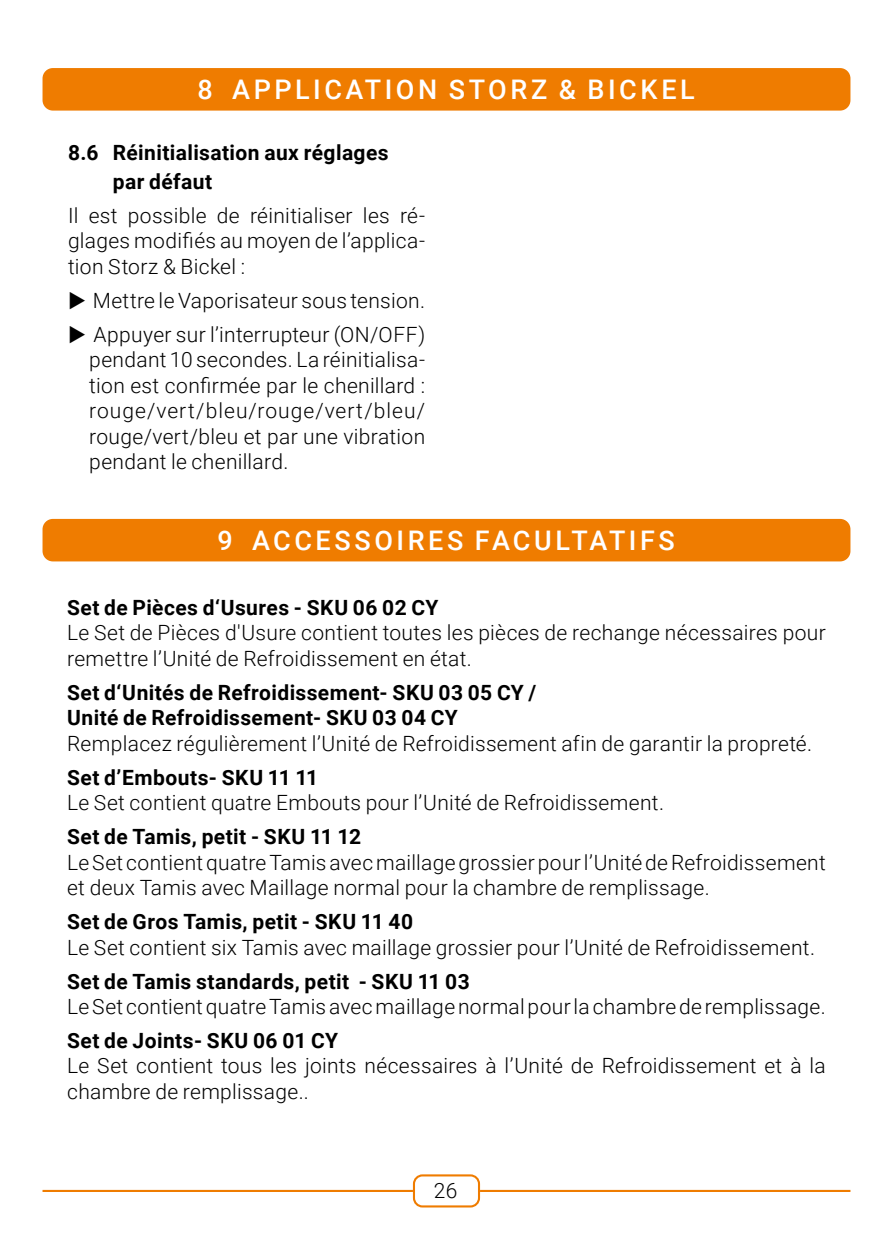
<style>
.page{position:relative;width:893px;height:1259px;background:#fff}
.page>*{position:absolute;margin:0;border:0;box-sizing:border-box;transform-origin:0 0}
.t1{font:500 27px "Roboto";letter-spacing:.13em;color:#fff}
.t2{font:300 21px/25.5px "Roboto";letter-spacing:.015em;color:#000}
.t3{font:700 21px/28.5px "Roboto";letter-spacing:.02em;color:#000}
</style>
<div class="page">
<div style="left:413px;top:1174px;width:67px;height:33px;border:2px solid #ef7c00;border-radius:9px"></div>
<hr style="left:43px;top:1190px;width:370px;height:2px;background:#ef7c00">
<hr style="left:480px;top:1190px;width:370px;height:2px;background:#ef7c00">
<div style="left:43px;top:68px;width:807px;height:43px;background:#ef7c00;border-radius:10px"></div>
<div style="left:43px;top:519px;width:807px;height:42px;background:#ef7c00;border-radius:10px"></div>
<p class="t1" style="left:197px;top:70px;width:499px">8 APPLICATION STORZ &amp; BICKEL</p>
<p class="t3" style="left:113px;top:138px;width:277px;text-indent:-45px">8.6 Réinitialisation aux réglages par défaut</p>
<p class="t2" style="left:68px;top:202px;width:359px;text-align:justify">Il est possible de réinitialiser les ré&shy;glages modifiés au moyen de l’applica&shy;tion Storz &amp; Bickel :</p>
<p class="t2" style="left:93px;top:283px;width:334px;line-height:33.9px">Mettre le Vaporisateur sous tension.<br>Appuyer sur l’interrupteur (ON/OFF)</p>
<p class="t2" style="left:89px;top:346px;width:337px;text-align:justify">pendant 10 secondes. La réinitialisa&shy;tion est confirmée par le chenillard : rouge/vert/bleu/rouge/vert/bleu/ rouge/vert/bleu et par une vibration pendant le chenillard.</p>
<p class="t1" style="left:217px;top:521px;width:459px">9 ACCESSOIRES FACULTATIFS</p>
<p class="t3" style="left:67px;top:592px;width:373px">Set de Pièces d‘Usures - SKU 06 02 CY</p>
<p class="t2" style="left:67px;top:619px;width:760px">Le Set de Pièces d'Usure contient toutes les pièces de rechange nécessaires pour remettre l’Unité de Refroidissement en état.</p>
<p class="t3" style="left:67px;top:678px;width:471px;line-height:25.5px">Set d‘Unités de Refroidissement- SKU 03 05 CY /<br>Unité de Refroidissement- SKU 03 04 CY</p>
<p class="t2" style="left:67px;top:729px;width:746px">Remplacez régulièrement l’Unité de Refroidissement afin de garantir la propreté.</p>
<p class="t3" style="left:67px;top:762px;width:253px">Set d’Embouts- SKU 11 11</p>
<p class="t2" style="left:67px;top:789px;width:598px">Le Set contient quatre Embouts pour l’Unité de Refroidissement.</p>
<p class="t3" style="left:67px;top:821px;width:295px">Set de Tamis, petit - SKU 11 12</p>
<p class="t2" style="left:67px;top:848px;width:760px">Le Set contient quatre Tamis avec maillage grossier pour l’Unité de Refroidissement et deux Tamis avec Maillage normal pour la chambre de remplissage.</p>
<p class="t3" style="left:67px;top:906px;width:347px">Set de Gros Tamis, petit - SKU 11 40</p>
<p class="t2" style="left:67px;top:933px;width:749px">Le Set contient six Tamis avec maillage grossier pour l’Unité de Refroidissement.</p>
<p class="t3" style="left:67px;top:966px;width:404px">Set de Tamis standards, petit - SKU 11 03</p>
<p class="t2" style="left:67px;top:993px;width:760px">Le Set contient quatre Tamis avec maillage normal pour la chambre de remplissage.</p>
<p class="t3" style="left:67px;top:1025px;width:272px">Set de Joints- SKU 06 01 CY</p>
<p class="t2" style="left:67px;top:1052px;width:760px">Le Set contient tous les joints nécessaires à l’Unité de Refroidissement et à la chambre de remplissage..</p>
<p class="t2" style="left:434px;top:1177px;width:25px">26</p>
</div>
